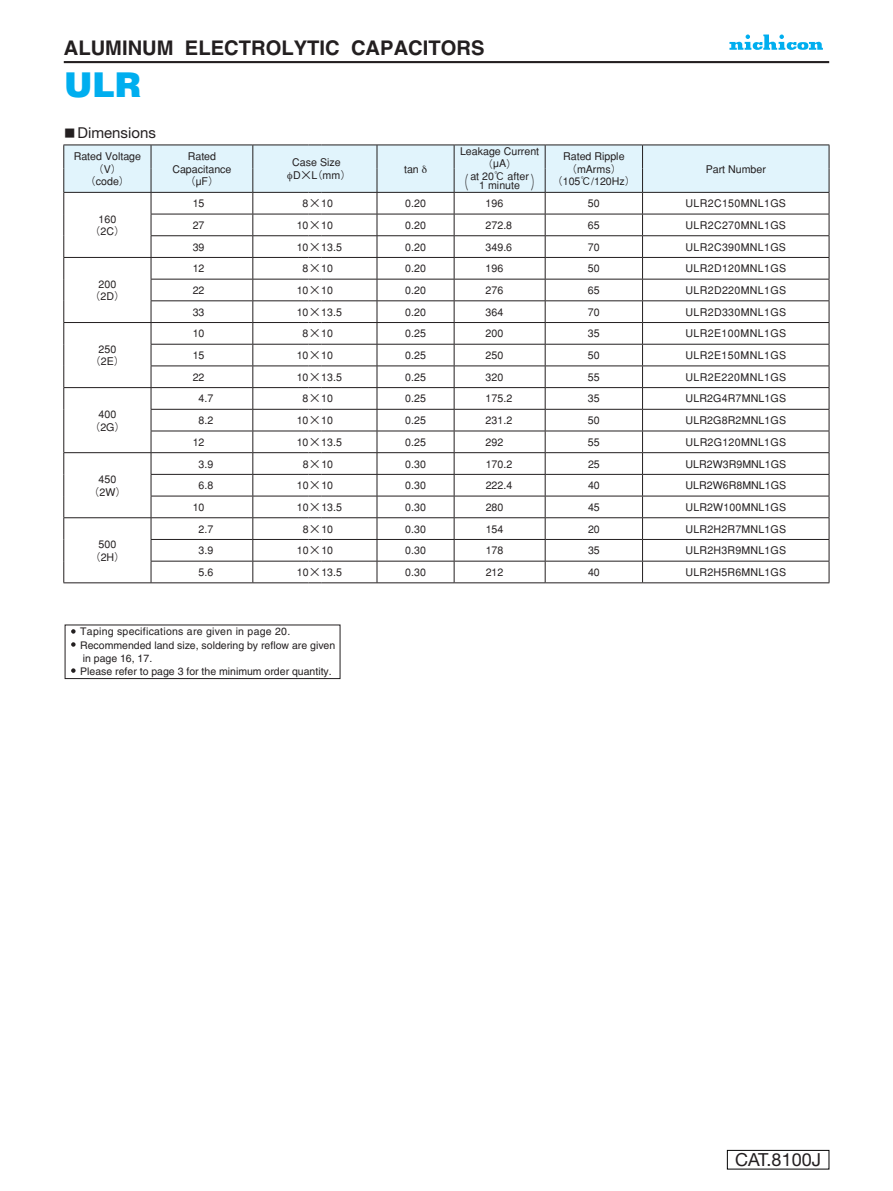
<style>
.page{position:relative;width:893px;height:1191px;background:#fff}
.page>*{position:absolute;margin:0;border:0;box-sizing:border-box;transform-origin:0 0}
.t1{font:900 34.2px "Helvetica";color:#00aeef}
.t2{font:700 20.25px "Helvetica";color:#231f20}
.t3{font:18px "Helvetica Neue LT Std";color:#231f20}
.t4{font:500 18px "Gothic BBB";color:#231f20;scale:.59 1}
.t5{font:15px "Helvetica Neue LT Std";color:#231f20}
.t6{font:500 10.65px/12.8px "Gothic BBB";color:#231f20;text-align:center}
.t7{font:500 10.65px "Gothic BBB";letter-spacing:.03em;color:#231f20}
.t8{font:500 10.65px "Gothic BBB";letter-spacing:.035em;color:#231f20}
.t9{font:500 10.65px "Gothic BBB";letter-spacing:.02em;color:#231f20}
.t10{font:500 10.65px "Gothic BBB";letter-spacing:.025em;color:#231f20}
.t11{font:10.5px/13px "Helvetica";color:#231f20}
.s1{font-family:"Futo Go B101";font-weight:700;font-size:10.5px}
.s2{font-size:18px}
</style>
<div class="page">
<div style="left:727px;top:1150px;width:102px;height:19px;border:1px solid #030303"></div>
<svg style="left:71px;top:629px;width:5px;height:4px"></svg>
<svg style="left:71px;top:642px;width:5px;height:4px"></svg>
<svg style="left:71px;top:668px;width:5px;height:5px"></svg>
<div style="left:65px;top:625px;width:275px;height:54px;border:1px solid #231f20"></div>
<hr style="left:64px;top:61px;width:765px;height:2px;background:#231f20">
<svg style="left:729px;top:34px;width:94px;height:16px"></svg>
<svg style="left:63px;top:145px;width:767px;height:438px"></svg>
<h2 class="t2" style="left:64px;top:35px;width:422px">ALUMINUM ELECTROLYTIC CAPACITORS</h2>
<h1 class="t1" style="left:64px;top:62px;width:79px">ULR</h1>
<h3 class="t5" style="left:64px;top:124px;width:93px"><span class="s1">■</span> Dimensions</h3>
<p class="t6" style="left:74px;top:150px;width:69px">Rated Voltage（V）<br>（code）</p>
<p class="t6" style="left:172px;top:150px;width:61px">Rated<br>Capacitance（µF）</p>
<p class="t6" style="left:292px;top:156px;width:60px;text-align:left">Case Size<br>D×L（mm）</p>
<p class="t6" style="left:404px;top:163px;width:16px">tan</p>
<p class="t6" style="left:460px;top:146px;width:81px;line-height:11.7px">Leakage Current（µA）</p>
<p class="t6" style="left:552px;top:150px;width:85px">Rated Ripple（mArms）（105℃/120Hz）</p>
<h3 class="t4" style="left:458px;top:172px;width:20px">（</h3>
<p class="t6" style="left:479px;top:171px;width:63px;line-height:9.6px;text-align:left;text-indent:-9px">at 20℃ after<br>1 minute <span class="s2">）</span></p>
<p class="t6" style="left:706px;top:163px;width:62px">Part Number</p>
<p class="t6" style="left:90px;top:213px;width:36px">160（2C）</p>
<p class="t6" style="left:90px;top:278px;width:36px">200（2D）</p>
<p class="t6" style="left:90px;top:343px;width:36px">250（2E）</p>
<p class="t6" style="left:90px;top:408px;width:37px">400（2G）</p>
<p class="t6" style="left:89px;top:473px;width:39px">450（2W）</p>
<p class="t6" style="left:90px;top:538px;width:36px">500（2H）</p>
<p class="t6" style="left:193px;top:197px;width:13px">15</p>
<p class="t6" style="left:303px;top:197px;width:32px">8×10</p>
<p class="t6" style="left:405px;top:197px;width:22px">0.20</p>
<p class="t6" style="left:486px;top:197px;width:19px">196</p>
<p class="t6" style="left:588px;top:197px;width:13px">50</p>
<p class="t7" style="left:685px;top:197px;width:102px">ULR2C150MNL1GS</p>
<p class="t6" style="left:193px;top:219px;width:13px">27</p>
<p class="t6" style="left:297px;top:219px;width:38px">10×10</p>
<p class="t6" style="left:405px;top:219px;width:22px">0.20</p>
<p class="t6" style="left:486px;top:219px;width:28px">272.8</p>
<p class="t6" style="left:588px;top:219px;width:13px">65</p>
<p class="t7" style="left:685px;top:219px;width:102px">ULR2C270MNL1GS</p>
<p class="t6" style="left:193px;top:241px;width:13px">39</p>
<p class="t6" style="left:297px;top:241px;width:47px">10×13.5</p>
<p class="t6" style="left:405px;top:241px;width:22px">0.20</p>
<p class="t6" style="left:486px;top:241px;width:28px">349.6</p>
<p class="t6" style="left:588px;top:241px;width:13px">70</p>
<p class="t7" style="left:685px;top:240px;width:102px">ULR2C390MNL1GS</p>
<p class="t6" style="left:193px;top:262px;width:13px">12</p>
<p class="t6" style="left:303px;top:262px;width:32px">8×10</p>
<p class="t6" style="left:405px;top:262px;width:22px">0.20</p>
<p class="t6" style="left:486px;top:262px;width:19px">196</p>
<p class="t6" style="left:588px;top:262px;width:13px">50</p>
<p class="t7" style="left:685px;top:262px;width:102px">ULR2D120MNL1GS</p>
<p class="t6" style="left:193px;top:284px;width:13px">22</p>
<p class="t6" style="left:297px;top:284px;width:38px">10×10</p>
<p class="t6" style="left:405px;top:284px;width:22px">0.20</p>
<p class="t6" style="left:486px;top:284px;width:19px">276</p>
<p class="t6" style="left:588px;top:284px;width:13px">65</p>
<p class="t7" style="left:685px;top:284px;width:102px">ULR2D220MNL1GS</p>
<p class="t6" style="left:193px;top:306px;width:13px">33</p>
<p class="t6" style="left:297px;top:306px;width:47px">10×13.5</p>
<p class="t6" style="left:405px;top:306px;width:22px">0.20</p>
<p class="t6" style="left:486px;top:306px;width:19px">364</p>
<p class="t6" style="left:588px;top:306px;width:13px">70</p>
<p class="t7" style="left:685px;top:306px;width:102px">ULR2D330MNL1GS</p>
<p class="t6" style="left:193px;top:327px;width:13px">10</p>
<p class="t6" style="left:303px;top:327px;width:32px">8×10</p>
<p class="t6" style="left:405px;top:327px;width:22px">0.25</p>
<p class="t6" style="left:486px;top:327px;width:19px">200</p>
<p class="t6" style="left:588px;top:327px;width:13px">35</p>
<p class="t8" style="left:685px;top:327px;width:102px">ULR2E100MNL1GS</p>
<p class="t6" style="left:193px;top:349px;width:13px">15</p>
<p class="t6" style="left:297px;top:349px;width:38px">10×10</p>
<p class="t6" style="left:405px;top:349px;width:22px">0.25</p>
<p class="t6" style="left:486px;top:349px;width:19px">250</p>
<p class="t6" style="left:588px;top:349px;width:13px">50</p>
<p class="t8" style="left:685px;top:349px;width:102px">ULR2E150MNL1GS</p>
<p class="t6" style="left:193px;top:371px;width:13px">22</p>
<p class="t6" style="left:297px;top:371px;width:47px">10×13.5</p>
<p class="t6" style="left:405px;top:371px;width:22px">0.25</p>
<p class="t6" style="left:486px;top:371px;width:19px">320</p>
<p class="t6" style="left:588px;top:371px;width:13px">55</p>
<p class="t8" style="left:685px;top:371px;width:102px">ULR2E220MNL1GS</p>
<p class="t6" style="left:199px;top:392px;width:16px">4.7</p>
<p class="t6" style="left:303px;top:392px;width:32px">8×10</p>
<p class="t6" style="left:405px;top:392px;width:22px">0.25</p>
<p class="t6" style="left:486px;top:392px;width:28px">175.2</p>
<p class="t6" style="left:588px;top:392px;width:13px">35</p>
<p class="t6" style="left:685px;top:392px;width:102px">ULR2G4R7MNL1GS</p>
<p class="t6" style="left:199px;top:414px;width:16px">8.2</p>
<p class="t6" style="left:297px;top:414px;width:38px">10×10</p>
<p class="t6" style="left:405px;top:414px;width:22px">0.25</p>
<p class="t6" style="left:486px;top:414px;width:28px">231.2</p>
<p class="t6" style="left:588px;top:414px;width:13px">50</p>
<p class="t6" style="left:685px;top:414px;width:102px">ULR2G8R2MNL1GS</p>
<p class="t6" style="left:193px;top:436px;width:13px">12</p>
<p class="t6" style="left:297px;top:436px;width:47px">10×13.5</p>
<p class="t6" style="left:405px;top:436px;width:22px">0.25</p>
<p class="t6" style="left:486px;top:436px;width:19px">292</p>
<p class="t6" style="left:588px;top:436px;width:13px">55</p>
<p class="t10" style="left:685px;top:436px;width:102px">ULR2G120MNL1GS</p>
<p class="t6" style="left:199px;top:457px;width:16px">3.9</p>
<p class="t6" style="left:303px;top:457px;width:32px">8×10</p>
<p class="t6" style="left:405px;top:457px;width:22px">0.30</p>
<p class="t6" style="left:486px;top:457px;width:28px">170.2</p>
<p class="t6" style="left:588px;top:457px;width:13px">25</p>
<p class="t6" style="left:685px;top:457px;width:102px">ULR2W3R9MNL1GS</p>
<p class="t6" style="left:199px;top:479px;width:16px">6.8</p>
<p class="t6" style="left:297px;top:479px;width:38px">10×10</p>
<p class="t6" style="left:405px;top:479px;width:22px">0.30</p>
<p class="t6" style="left:486px;top:479px;width:28px">222.4</p>
<p class="t6" style="left:588px;top:479px;width:13px">40</p>
<p class="t6" style="left:685px;top:479px;width:102px">ULR2W6R8MNL1GS</p>
<p class="t6" style="left:193px;top:501px;width:13px">10</p>
<p class="t6" style="left:297px;top:501px;width:47px">10×13.5</p>
<p class="t6" style="left:405px;top:501px;width:22px">0.30</p>
<p class="t6" style="left:486px;top:501px;width:19px">280</p>
<p class="t6" style="left:588px;top:501px;width:13px">45</p>
<p class="t6" style="left:685px;top:501px;width:102px">ULR2W100MNL1GS</p>
<p class="t6" style="left:199px;top:522px;width:16px">2.7</p>
<p class="t6" style="left:303px;top:522px;width:32px">8×10</p>
<p class="t6" style="left:405px;top:522px;width:22px">0.30</p>
<p class="t6" style="left:486px;top:522px;width:19px">154</p>
<p class="t6" style="left:588px;top:522px;width:13px">20</p>
<p class="t9" style="left:685px;top:522px;width:102px">ULR2H2R7MNL1GS</p>
<p class="t6" style="left:199px;top:544px;width:16px">3.9</p>
<p class="t6" style="left:297px;top:544px;width:38px">10×10</p>
<p class="t6" style="left:405px;top:544px;width:22px">0.30</p>
<p class="t6" style="left:486px;top:544px;width:19px">178</p>
<p class="t6" style="left:588px;top:544px;width:13px">35</p>
<p class="t9" style="left:685px;top:544px;width:102px">ULR2H3R9MNL1GS</p>
<p class="t6" style="left:199px;top:566px;width:16px">5.6</p>
<p class="t6" style="left:297px;top:566px;width:47px">10×13.5</p>
<p class="t6" style="left:405px;top:566px;width:22px">0.30</p>
<p class="t6" style="left:486px;top:566px;width:19px">212</p>
<p class="t6" style="left:588px;top:566px;width:13px">40</p>
<p class="t9" style="left:685px;top:566px;width:102px">ULR2H5R6MNL1GS</p>
<p class="t11" style="left:80px;top:625px;width:257px">Taping specifications are given in page 20.<br>Recommended land size, soldering by reflow are given in page 16, 17.<br>Please refer to page 3 for the minimum order quantity.</p>
<h3 class="t3" style="left:735px;top:1149px;width:87px">CAT.8100J</h3>
</div>
